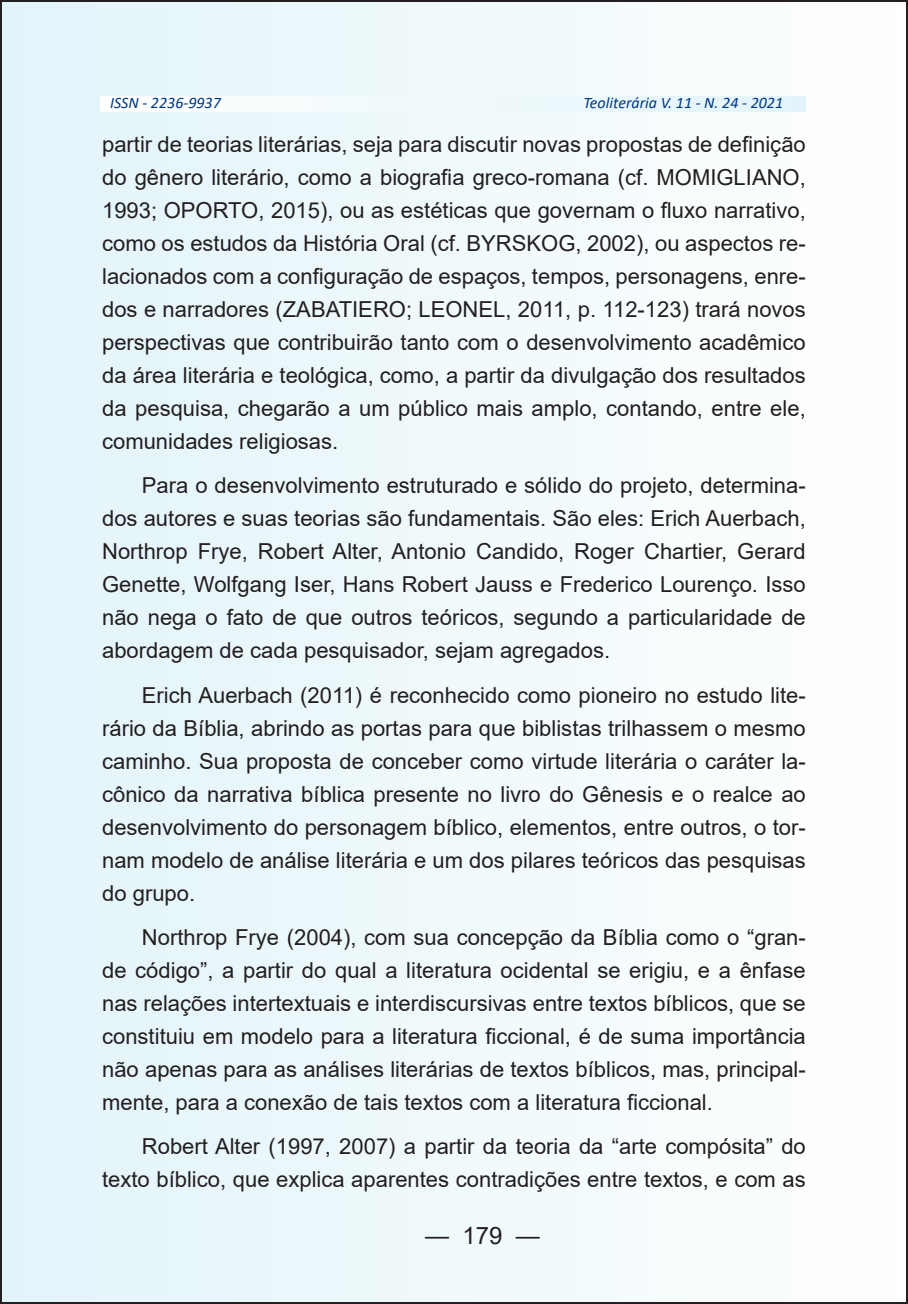
<style>
.page{position:relative;width:908px;height:1304px;background:#fff}
.page>*{position:absolute;margin:0;border:0;box-sizing:border-box;transform-origin:0 0}
.t1{font:24px "Arial";color:#231f20}
.t2{font:22px/33px "Arial";color:#231f20;text-align:justify}
.t3{font:italic 16px "Calibri";color:#003882}
</style>
<div class="page">
<div style="left:1px;top:1px;width:905px;height:1302px;background:linear-gradient(to right,#e2f4fa,#fefefe)"></div>
<svg style="left:100px;top:96px;width:705px;height:15px"></svg>
<p class="t3" style="left:110px;top:92px;width:112px">ISSN - 2236-9937</p>
<p class="t3" style="left:583px;top:92px;width:201px">Teoliterária V. 11 - N. 24 - 2021</p>
<p class="t2" style="left:102px;top:128px;width:705px">partir de teorias literárias, seja para discutir novas propostas de definição do gênero literário, como a biografia greco-romana (cf. MOMIGLIANO, 1993; OPORTO, 2015), ou as estéticas que governam o fluxo narrativo, como os estudos da História Oral (cf. BYRSKOG, 2002), ou aspectos re&shy;lacionados com a configuração de espaços, tempos, personagens, enre&shy;dos e narradores (ZABATIERO; LEONEL, 2011, p. 112-123) trará novos perspectivas que contribuirão tanto com o desenvolvimento acadêmico da área literária e teológica, como, a partir da divulgação dos resultados da pesquisa, chegarão a um público mais amplo, contando, entre ele, comunidades religiosas.</p>
<p class="t2" style="left:102px;top:469px;width:704px;text-indent:40px">Para o desenvolvimento estruturado e sólido do projeto, determina&shy;dos autores e suas teorias são fundamentais. São eles: Erich Auerbach, Northrop Frye, Robert Alter, Antonio Candido, Roger Chartier, Gerard Genette, Wolfgang Iser, Hans Robert Jauss e Frederico Lourenço. Isso não nega o fato de que outros teóricos, segundo a particularidade de abordagem de cada pesquisador, sejam agregados.</p>
<p class="t2" style="left:102px;top:678px;width:704px;text-indent:40px">Erich Auerbach (2011) é reconhecido como pioneiro no estudo lite&shy;rário da Bíblia, abrindo as portas para que biblistas trilhassem o mesmo caminho. Sua proposta de conceber como virtude literária o caráter la&shy;cônico da narrativa bíblica presente no livro do Gênesis e o realce ao desenvolvimento do personagem bíblico, elementos, entre outros, o tor&shy;nam modelo de análise literária e um dos pilares teóricos das pesquisas do grupo.</p>
<p class="t2" style="left:102px;top:921px;width:704px;text-indent:40px">Northrop Frye (2004), com sua concepção da Bíblia como o “gran&shy;de código”, a partir do qual a literatura ocidental se erigiu, e a ênfase nas relações intertextuais e interdiscursivas entre textos bíblicos, que se constituiu em modelo para a literatura ficcional, é de suma importância não apenas para as análises literárias de textos bíblicos, mas, principal&shy;mente, para a conexão de tais textos com a literatura ficcional.</p>
<p class="t2" style="left:102px;top:1130px;width:704px;text-align:right">Robert Alter (1997, 2007) a partir da teoria da “arte compósita” do texto bíblico, que explica aparentes contradições entre textos, e com as</p>
<p class="t1" style="left:425px;top:1218px;width:116px">— 179 —</p>
</div>
